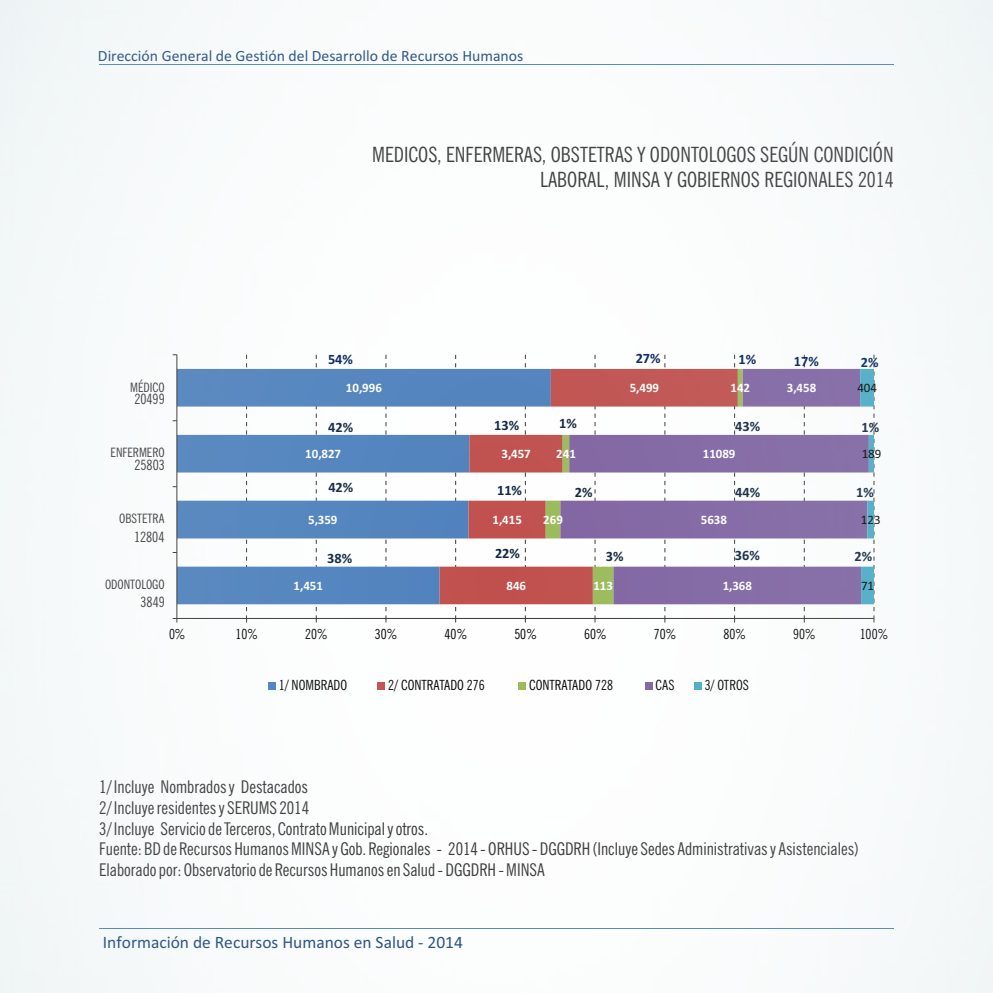
<style>
.page{position:relative;width:993px;height:993px;background:#fff}
.page>*{position:absolute;margin:0;border:0;box-sizing:border-box;transform-origin:0 0}
.t1{font:condensed 21px/25.2px "News Gothic BT";color:#373435;text-align:right}
.t2{font:condensed 17.5px/21px "News Gothic BT";color:#373435}
.t3{font:17.5px "Calibri";color:#1f497d}
.t4{font:15.75px "Calibri";color:#1f497d}
.t5{font:700 14.35px "Calibri";color:#10253f}
.t6{font:condensed 14.35px "News Gothic BT";color:#373435}
.t7{font:700 14.35px "Calibri";color:#002060}
.t8{font:condensed 14px "News Gothic BT";color:#000}
.t9{font:700 12.95px "Calibri";color:#fff}
.t10{font:condensed 12.95px "News Gothic BT";color:#373435}
.t11{font:12.95px "Calibri";color:#000}
</style>
<div class="page">
<img style="left:0;top:0;width:992px;height:992px">
<p class="t4" style="left:98px;top:49px;width:427px">Dirección General de Gestión del Desarrollo de Recursos Humanos</p>
<p class="t1" style="left:372px;top:144px;width:523px">MEDICOS, ENFERMERAS, OBSTETRAS Y ODONTOLOGOS SEGÚN CONDICIÓN<br>LABORAL, MINSA Y GOBIERNOS REGIONALES 2014</p>
<p class="t10" style="left:130px;top:381px;width:36px">MÉDICO</p>
<p class="t6" style="left:134px;top:392px;width:32px">20499</p>
<p class="t10" style="left:110px;top:447px;width:56px">ENFERMERO</p>
<p class="t6" style="left:134px;top:458px;width:32px">25803</p>
<p class="t10" style="left:119px;top:513px;width:47px">OBSTETRA</p>
<p class="t6" style="left:134px;top:530px;width:32px">12804</p>
<p class="t10" style="left:105px;top:579px;width:61px">ODONTOLOGO</p>
<p class="t6" style="left:140px;top:596px;width:26px">3849</p>
<p class="t7" style="left:328px;top:353px;width:26px">54%</p>
<p class="t7" style="left:635px;top:352px;width:26px">27%</p>
<p class="t7" style="left:738px;top:353px;width:19px">1%</p>
<p class="t7" style="left:793px;top:355px;width:27px">17%</p>
<p class="t7" style="left:860px;top:356px;width:19px">2%</p>
<p class="t9" style="left:346px;top:382px;width:37px">10,996</p>
<p class="t9" style="left:629px;top:382px;width:31px">5,499</p>
<p class="t9" style="left:730px;top:382px;width:21px">142</p>
<p class="t9" style="left:786px;top:382px;width:31px">3,458</p>
<p class="t11" style="left:857px;top:382px;width:21px">404</p>
<p class="t5" style="left:328px;top:421px;width:26px">42%</p>
<p class="t5" style="left:494px;top:419px;width:26px">13%</p>
<p class="t5" style="left:559px;top:417px;width:19px">1%</p>
<p class="t5" style="left:735px;top:420px;width:26px">43%</p>
<p class="t5" style="left:861px;top:421px;width:19px">1%</p>
<p class="t9" style="left:305px;top:448px;width:37px">10,827</p>
<p class="t9" style="left:501px;top:448px;width:31px">3,457</p>
<p class="t9" style="left:556px;top:448px;width:21px">241</p>
<p class="t9" style="left:702px;top:448px;width:34px">11089</p>
<p class="t11" style="left:861px;top:448px;width:21px">189</p>
<p class="t5" style="left:328px;top:481px;width:26px">42%</p>
<p class="t5" style="left:497px;top:484px;width:26px">11%</p>
<p class="t5" style="left:574px;top:486px;width:19px">2%</p>
<p class="t5" style="left:735px;top:485px;width:26px">44%</p>
<p class="t5" style="left:856px;top:486px;width:19px">1%</p>
<p class="t9" style="left:308px;top:514px;width:31px">5,359</p>
<p class="t9" style="left:492px;top:514px;width:31px">1,415</p>
<p class="t9" style="left:543px;top:514px;width:21px">269</p>
<p class="t9" style="left:700px;top:514px;width:28px">5638</p>
<p class="t11" style="left:860px;top:514px;width:21px">123</p>
<p class="t5" style="left:327px;top:552px;width:26px">38%</p>
<p class="t5" style="left:495px;top:547px;width:26px">22%</p>
<p class="t5" style="left:605px;top:550px;width:19px">3%</p>
<p class="t5" style="left:734px;top:549px;width:26px">36%</p>
<p class="t5" style="left:854px;top:550px;width:19px">2%</p>
<p class="t9" style="left:293px;top:580px;width:31px">1,451</p>
<p class="t9" style="left:506px;top:580px;width:21px">846</p>
<p class="t9" style="left:593px;top:580px;width:21px">113</p>
<p class="t9" style="left:722px;top:580px;width:31px">1,368</p>
<p class="t11" style="left:860px;top:580px;width:15px">71</p>
<p class="t8" style="left:169px;top:628px;width:18px">0%</p>
<p class="t8" style="left:235px;top:628px;width:24px">10%</p>
<p class="t8" style="left:305px;top:628px;width:24px">20%</p>
<p class="t8" style="left:375px;top:628px;width:24px">30%</p>
<p class="t8" style="left:444px;top:628px;width:24px">40%</p>
<p class="t8" style="left:514px;top:628px;width:24px">50%</p>
<p class="t8" style="left:584px;top:628px;width:24px">60%</p>
<p class="t8" style="left:653px;top:628px;width:24px">70%</p>
<p class="t8" style="left:723px;top:628px;width:24px">80%</p>
<p class="t8" style="left:793px;top:628px;width:24px">90%</p>
<p class="t8" style="left:859px;top:628px;width:30px">100%</p>
<p class="t8" style="left:279px;top:679px;width:70px">1/ NOMBRADO</p>
<p class="t8" style="left:388px;top:679px;width:98px">2/ CONTRATADO 276</p>
<p class="t8" style="left:529px;top:679px;width:85px">CONTRATADO 728</p>
<p class="t8" style="left:655px;top:679px;width:20px">CAS</p>
<p class="t8" style="left:704px;top:679px;width:46px">3/ OTROS</p>
<p class="t2" style="left:99px;top:777px;width:761px">1/ Incluye Nombrados y Destacados<br>2/ Incluye residentes y SERUMS 2014<br>3/ Incluye Servicio de Terceros, Contrato Municipal y otros.<br>Fuente: BD de Recursos Humanos MINSA y Gob. Regionales - 2014 - ORHUS - DGGDRH (Incluye Sedes Administrativas y Asistenciales)<br>Elaborado por: Observatorio de Recursos Humanos en Salud - DGGDRH - MINSA</p>
<p class="t3" style="left:103px;top:934px;width:361px">Información de Recursos Humanos en Salud - 2014</p>
</div>
